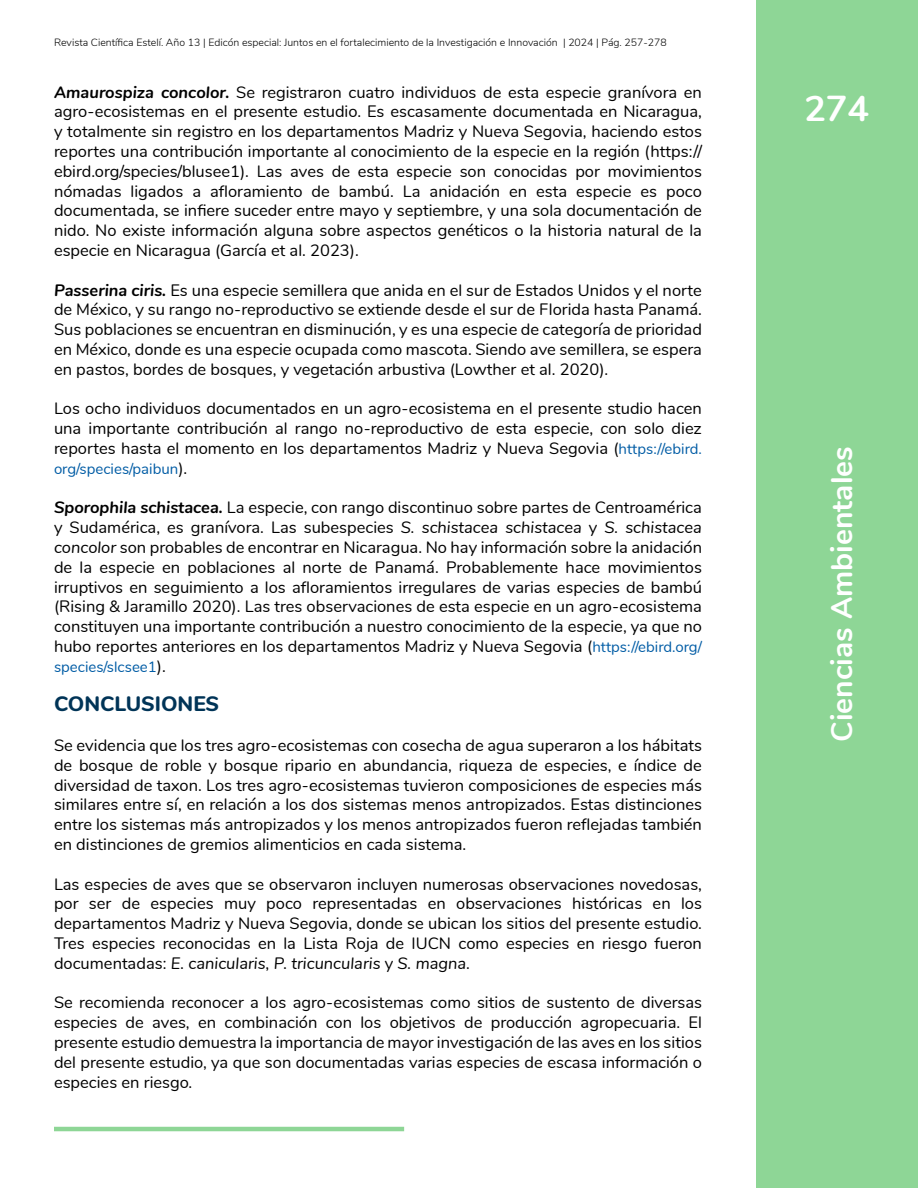
<style>
.page{position:relative;width:918px;height:1188px;background:#fff}
.page>*{position:absolute;margin:0;border:0;box-sizing:border-box;transform-origin:0 0}
.t1{font:700 36px "Nunito";color:#fff}
.t2{font:700 30px "Nunito";color:#fff}
.t3{font:800 21px "Nunito";color:#003457}
.t4{font:16.5px/19.8px "Nunito";color:#000;text-align:justify}
.t5{font:15px "Nunito";color:#005ca5}
.t6{font:300 10.5px "Nunito";color:#000}
.s1{font-weight:700;font-style:italic}
.s2{font-size:15px;color:#005ca5}
.s3{font-size:16.5px;color:#000}
.s4{font-style:italic}
</style>
<div class="page">
<div style="left:756px;top:0;width:162px;height:1188px;background:#8ed696"></div>
<hr style="left:54px;top:1127px;width:350px;height:4px;background:#8ed696">
<p class="t6" style="left:54px;top:34px;width:614px">Revista Científica Estelí. Año 13 | Edicón especial: Juntos en el fortalecimiento de la Investigación e Innovación | 2024 | Pág. 257-278</p>
<p class="t4" style="left:54px;top:81px;width:650px"><span class="s1">Amaurospiza concolor.</span> Se registraron cuatro individuos de esta especie granívora en agro-ecosistemas en el presente estudio. Es escasamente documentada en Nicaragua, y totalmente sin registro en los departamentos Madriz y Nueva Segovia, haciendo estos reportes una contribución importante al conocimiento de la especie en la región (https:// ebird.org/species/blusee1). Las aves de esta especie son conocidas por movimientos nómadas ligados a afloramiento de bambú. La anidación en esta especie es poco documentada, se infiere suceder entre mayo y septiembre, y una sola documentación de nido. No existe información alguna sobre aspectos genéticos o la historia natural de la especie en Nicaragua (García et al. 2023).</p>
<p class="t4" style="left:54px;top:279px;width:650px"><span class="s1">Passerina ciris.</span> Es una especie semillera que anida en el sur de Estados Unidos y el norte de México, y su rango no-reproductivo se extiende desde el sur de Florida hasta Panamá.<br>Sus poblaciones se encuentran en disminución, y es una especie de categoría de prioridad en México, donde es una especie ocupada como mascota. Siendo ave semillera, se espera en pastos, bordes de bosques, y vegetación arbustiva (Lowther et al. 2020).</p>
<p class="t4" style="left:54px;top:398px;width:650px">Los ocho individuos documentados en un agro-ecosistema en el presente studio hacen una importante contribución al rango no-reproductivo de esta especie, con solo diez reportes hasta el momento en los departamentos Madriz y Nueva Segovia (<span class="s2">https://ebird.</span></p>
<p class="t5" style="left:54px;top:458px;width:135px">org/species/paibun<span class="s3">).</span></p>
<p class="t4" style="left:54px;top:497px;width:650px"><span class="s1">Sporophila schistacea.</span> La especie, con rango discontinuo sobre partes de Centroamérica y Sudamérica, es granívora. Las subespecies <span class="s4">S. schistacea schistacea</span> y <span class="s4">S. schistacea concolor</span> son probables de encontrar en Nicaragua. No hay información sobre la anidación de la especie en poblaciones al norte de Panamá. Probablemente hace movimientos irruptivos en seguimiento a los afloramientos irregulares de varias especies de bambú (Rising &amp; Jaramillo 2020). Las tres observaciones de esta especie en un agro-ecosistema constituyen una importante contribución a nuestro conocimiento de la especie, ya que no hubo reportes anteriores en los departamentos Madriz y Nueva Segovia (<span class="s2">https://ebird.org/</span></p>
<p class="t5" style="left:54px;top:656px;width:113px">species/slcsee1<span class="s3">).</span></p>
<p class="t3" style="left:54px;top:689px;width:167px">CONCLUSIONES</p>
<p class="t4" style="left:54px;top:735px;width:650px">Se evidencia que los tres agro-ecosistemas con cosecha de agua superaron a los hábitats de bosque de roble y bosque ripario en abundancia, riqueza de especies, e índice de diversidad de taxon. Los tres agro-ecosistemas tuvieron composiciones de especies más similares entre sí, en relación a los dos sistemas menos antropizados. Estas distinciones entre los sistemas más antropizados y los menos antropizados fueron reflejadas también en distinciones de gremios alimenticios en cada sistema.</p>
<p class="t4" style="left:54px;top:873px;width:650px">Las especies de aves que se observaron incluyen numerosas observaciones novedosas, por ser de especies muy poco representadas en observaciones históricas en los departamentos Madriz y Nueva Segovia, donde se ubican los sitios del presente estudio.<br>Tres especies reconocidas en la Lista Roja de IUCN como especies en riesgo fueron documentadas: <span class="s4">E. canicularis</span>, <span class="s4">P. tricuncularis</span> y <span class="s4">S. magna</span>.</p>
<p class="t4" style="left:54px;top:992px;width:650px">Se recomienda reconocer a los agro-ecosistemas como sitios de sustento de diversas especies de aves, en combinación con los objetivos de producción agropecuaria. El presente estudio demuestra la importancia de mayor investigación de las aves en los sitios del presente estudio, ya que son documentadas varias especies de escasa información o especies en riesgo.</p>
<h1 class="t1" style="left:804px;top:82px;width:66px">274</h1>
<h2 class="t2" style="left:820px;top:742px;width:297px;rotate:-90deg">Ciencias Ambientales</h2>
</div>
